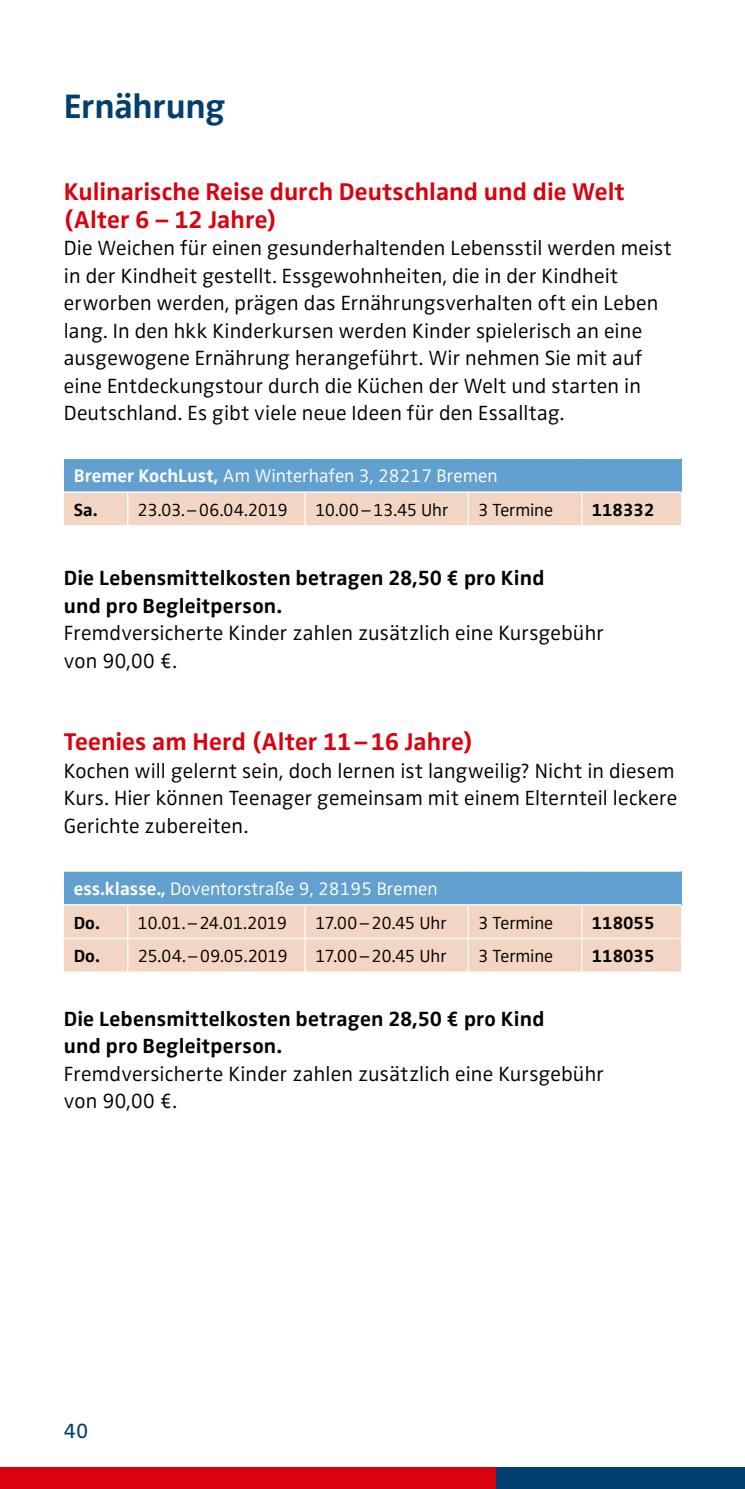
<style>
.page{position:relative;width:745px;height:1489px;background:#fff}
.page>*{position:absolute;margin:0;border:0;box-sizing:border-box;transform-origin:0 0}
.t1{font:700 35px "Zwo";letter-spacing:-.01em;color:#003f6f}
.t2{font:700 25px/27.5px "Zwo";letter-spacing:.005em;color:#da020e}
.t3{font:300 21.25px/27.5px "Zwo";letter-spacing:.01em;color:#000}
.t4{font:700 21.25px/27.5px "Zwo";letter-spacing:.01em;color:#000}
.t5{font:21.25px "Zwo";color:#003f6f}
.t6{font:300 18.75px "Zwo";color:#fff}
.t7{font:300 18px "Zwo";letter-spacing:-.025em;color:#000}
.t8{font:700 18px "Zwo";color:#000}
.s1{font-weight:700}
</style>
<div class="page">
<div style="left:0;top:1467px;width:496px;height:21px;background:#da020e"></div>
<div style="left:496px;top:1467px;width:248px;height:21px;background:#003f6f"></div>
<div style="left:64px;top:458px;width:616px;height:34px;background:#61a0cf"></div>
<div style="left:64px;top:492px;width:616px;height:33px;background:#f3d5c4"></div>
<hr style="left:64px;top:458px;width:64px;height:1px;background:#fff">
<hr style="left:128px;top:458px;width:177px;height:1px;background:#fff">
<hr style="left:305px;top:458px;width:163px;height:1px;background:#fff">
<hr style="left:468px;top:458px;width:113px;height:1px;background:#fff">
<hr style="left:581px;top:458px;width:99px;height:1px;background:#fff">
<hr style="left:64px;top:491px;width:64px;height:1px;background:#fff">
<hr style="left:128px;top:491px;width:177px;height:1px;background:#fff">
<hr style="left:127px;top:492px;width:1px;height:33px;background:#fff">
<hr style="left:305px;top:491px;width:163px;height:1px;background:#fff">
<hr style="left:304px;top:492px;width:1px;height:33px;background:#fff">
<hr style="left:468px;top:491px;width:113px;height:1px;background:#fff">
<hr style="left:467px;top:492px;width:1px;height:33px;background:#fff">
<hr style="left:581px;top:491px;width:99px;height:1px;background:#fff">
<hr style="left:580px;top:492px;width:2px;height:33px;background:#fff">
<div style="left:64px;top:871px;width:616px;height:33px;background:#61a0cf"></div>
<div style="left:64px;top:905px;width:616px;height:66px;background:#f3d5c4"></div>
<hr style="left:127px;top:905px;width:1px;height:32px;background:#fff">
<hr style="left:304px;top:905px;width:1px;height:32px;background:#fff">
<hr style="left:467px;top:905px;width:1px;height:32px;background:#fff">
<hr style="left:580px;top:905px;width:2px;height:32px;background:#fff">
<hr style="left:64px;top:937px;width:64px;height:2px;background:#fff">
<hr style="left:128px;top:937px;width:177px;height:2px;background:#fff">
<hr style="left:127px;top:939px;width:1px;height:32px;background:#fff">
<hr style="left:305px;top:937px;width:163px;height:2px;background:#fff">
<hr style="left:304px;top:939px;width:1px;height:32px;background:#fff">
<hr style="left:468px;top:937px;width:113px;height:2px;background:#fff">
<hr style="left:467px;top:939px;width:1px;height:32px;background:#fff">
<hr style="left:581px;top:937px;width:99px;height:2px;background:#fff">
<hr style="left:580px;top:939px;width:2px;height:32px;background:#fff">
<h1 class="t1" style="left:64px;top:85px;width:163px">Ernährung</h1>
<p class="t2" style="left:64px;top:178px;width:562px">Kulinarische Reise durch Deutschland und die Welt (Alter 6 – 12 Jahre)</p>
<p class="t3" style="left:64px;top:234px;width:609px">Die Weichen für einen gesunderhaltenden Lebensstil werden meist in der Kindheit gestellt. Essgewohnheiten, die in der Kindheit erworben werden, prägen das Ernährungsverhalten oft ein Leben lang. In den hkk Kinderkursen werden Kinder spielerisch an eine ausgewogene Ernährung herangeführt. Wir nehmen Sie mit auf eine Entdeckungstour durch die Küchen der Welt und starten in Deutschland. Es gibt viele neue Ideen für den Essalltag.</p>
<p class="t6" style="left:74px;top:465px;width:425px"><span class="s1">Bremer KochLust,</span> Am Winterhafen 3, 28217 Bremen</p>
<p class="t7" style="left:74px;top:499px;width:216px"><span class="s1">Sa.</span> 23.03.–06.04.2019</p>
<p class="t7" style="left:315px;top:499px;width:135px">10.00–13.45 Uhr</p>
<p class="t7" style="left:478px;top:499px;width:76px">3 Termine</p>
<p class="t8" style="left:591px;top:499px;width:64px">118332</p>
<p class="t4" style="left:64px;top:564px;width:482px">Die Lebensmittelkosten betragen 28,50 € pro Kind und pro Begleitperson.</p>
<p class="t3" style="left:64px;top:619px;width:541px">Fremdversicherte Kinder zahlen zusätzlich eine Kursgebühr von 90,00 €.</p>
<p class="t2" style="left:64px;top:728px;width:410px">Teenies am Herd (Alter 11–16 Jahre)</p>
<p class="t3" style="left:64px;top:757px;width:614px">Kochen will gelernt sein, doch lernen ist langweilig? Nicht in diesem<br>Kurs. Hier können Teenager gemeinsam mit einem Elternteil leckere<br>Gerichte zubereiten.</p>
<p class="t6" style="left:74px;top:878px;width:365px"><span class="s1">ess.klasse.,</span> Doventorstraße 9, 28195 Bremen</p>
<p class="t7" style="left:74px;top:912px;width:215px"><span class="s1">Do.</span> 10.01.–24.01.2019</p>
<p class="t7" style="left:315px;top:912px;width:133px">17.00–20.45 Uhr</p>
<p class="t7" style="left:478px;top:912px;width:76px">3 Termine</p>
<p class="t8" style="left:591px;top:911px;width:64px">118055</p>
<p class="t7" style="left:74px;top:945px;width:215px"><span class="s1">Do.</span> 25.04.–09.05.2019</p>
<p class="t7" style="left:315px;top:945px;width:133px">17.00–20.45 Uhr</p>
<p class="t7" style="left:478px;top:945px;width:76px">3 Termine</p>
<p class="t8" style="left:591px;top:945px;width:64px">118035</p>
<p class="t4" style="left:64px;top:1004px;width:482px">Die Lebensmittelkosten betragen 28,50 € pro Kind und pro Begleitperson.</p>
<p class="t3" style="left:64px;top:1059px;width:541px">Fremdversicherte Kinder zahlen zusätzlich eine Kursgebühr von 90,00 €.</p>
<p class="t5" style="left:64px;top:1418px;width:26px">40</p>
</div>
